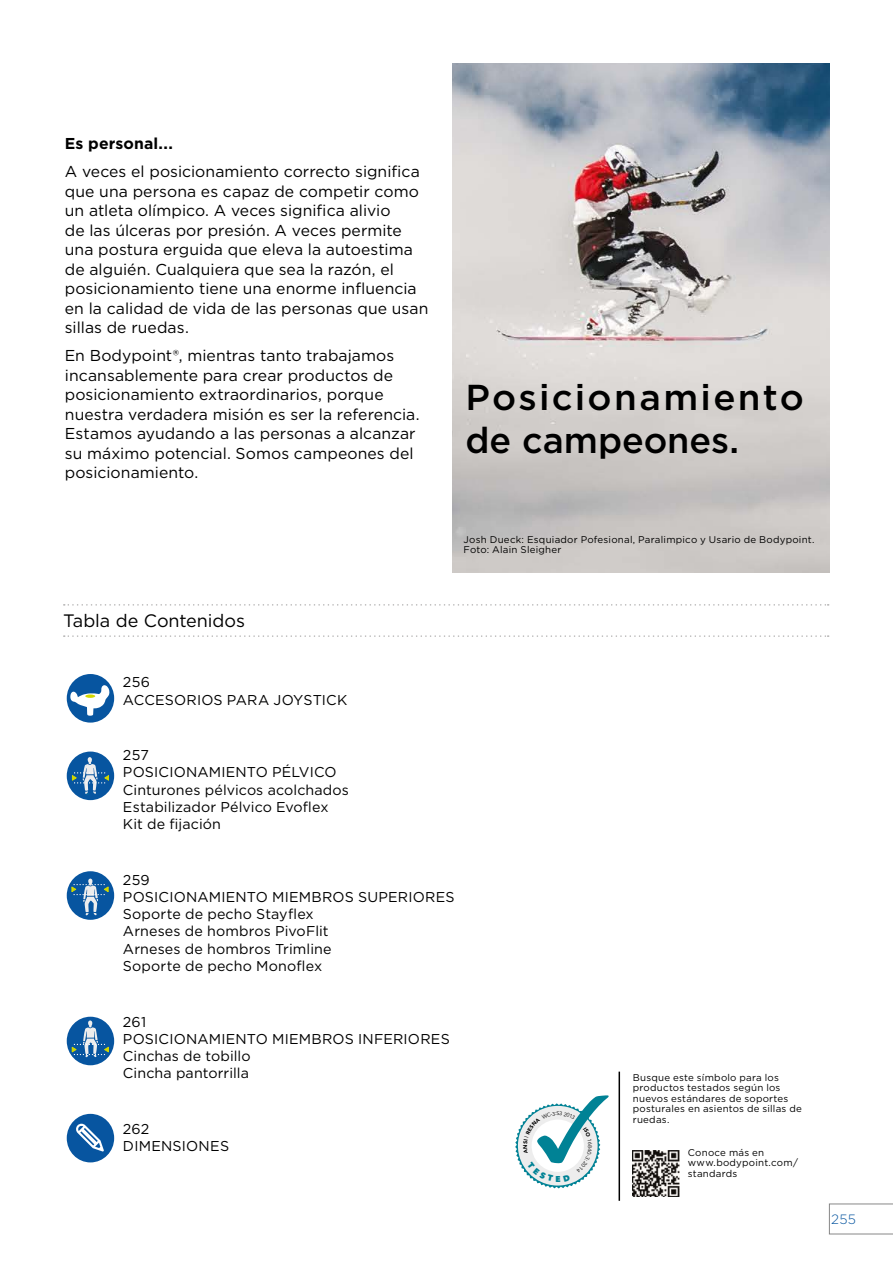
<style>
.page{position:relative;width:893px;height:1263px;background:#fff}
.page>*{position:absolute;margin:0;border:0;box-sizing:border-box;transform-origin:0 0}
.t1{font:500 36px/43.2px "Gotham";letter-spacing:.06em;color:#000}
.t2{font:18px "Gotham";letter-spacing:-.005em;color:#000}
.t3{font:15.75px/19.5px "Gotham";letter-spacing:.005em;color:#000}
.t4{font:700 15.75px "Gotham";letter-spacing:.01em;color:#000}
.t5{font:14.25px/17.2px "Gotham";letter-spacing:.01em;color:#000}
.t6{font:300 13.5px "Gotham";color:#0755a0}
.t7{font:9.75px/10.5px "Gotham";letter-spacing:.025em;color:#000}
.t8{font:800 8.55px "Avenir Next";color:#008295}
</style>
<div class="page">
<svg style="left:64px;top:604px;width:765px;height:2px"></svg>
<svg style="left:64px;top:635px;width:765px;height:2px"></svg>
<div style="left:67px;top:674px;width:47px;height:49px;background:#0755a0;border-radius:50%"></div>
<svg style="left:70px;top:685px;width:40px;height:31px"></svg>
<svg style="left:85px;top:694px;width:10px;height:4px"></svg>
<svg style="left:829px;top:1204px;width:64px;height:30px"></svg>
<img style="left:453px;top:64px;width:377px;height:508px">
<div style="left:67px;top:751px;width:47px;height:49px;background:#0755a0;border-radius:50%"></div>
<svg style="left:72px;top:757px;width:37px;height:38px"></svg>
<div style="left:67px;top:871px;width:47px;height:49px;background:#0755a0;border-radius:50%"></div>
<svg style="left:71px;top:878px;width:37px;height:37px"></svg>
<div style="left:67px;top:1017px;width:47px;height:48px;background:#0755a0;border-radius:50%"></div>
<svg style="left:72px;top:1020px;width:37px;height:37px"></svg>
<div style="left:67px;top:1114px;width:47px;height:48px;background:#0755a0;border-radius:50%"></div>
<svg style="left:76px;top:1123px;width:28px;height:29px"></svg>
<img style="left:632px;top:1150px;width:47px;height:47px">
<hr style="left:619px;top:1071px;width:1px;height:130px;background:#000">
<svg style="left:515px;top:1095px;width:94px;height:93px"></svg>
<p class="t4" style="left:65px;top:133px;width:110px">Es personal...</p>
<p class="t3" style="left:65px;top:161px;width:365px">A veces el posicionamiento correcto significa que una persona es capaz de competir como un atleta olímpico. A veces significa alivio<br>de las úlceras por presión. A veces permite una postura erguida que eleva la autoestima de alguién. Cualquiera que sea la razón, el posicionamiento tiene una enorme influencia en la calidad de vida de las personas que usan sillas de ruedas.</p>
<p class="t3" style="left:65px;top:345px;width:356px">En Bodypoint®, mientras tanto trabajamos incansablemente para crear productos de posicionamiento extraordinarios, porque nuestra verdadera misión es ser la referencia.<br>Estamos ayudando a las personas a alcanzar su máximo potencial. Somos campeones del posicionamiento.</p>
<h1 class="t1" style="left:465px;top:375px;width:340px">Posicionamiento de campeones.</h1>
<p class="t7" style="left:464px;top:534px;width:352px">Josh Dueck: Esquiador Pofesional, Paralimpico y Usario de Bodypoint.<br>Foto: Alain Sleigher</p>
<p class="t2" style="left:63px;top:609px;width:183px">Tabla de Contenidos</p>
<p class="t5" style="left:123px;top:673px;width:226px">256<br>ACCESORIOS PARA JOYSTICK</p>
<p class="t5" style="left:123px;top:746px;width:227px">257<br>POSICIONAMIENTO PÉLVICO<br>Cinturones pélvicos acolchados<br>Estabilizador Pélvico Evoflex<br>Kit de fijación</p>
<p class="t5" style="left:123px;top:871px;width:333px">259<br>POSICIONAMIENTO MIEMBROS SUPERIORES<br>Soporte de pecho Stayflex<br>Arneses de hombros PivoFlit<br>Arneses de hombros Trimline<br>Soporte de pecho Monoflex</p>
<p class="t5" style="left:123px;top:1012px;width:328px">261<br>POSICIONAMIENTO MIEMBROS INFERIORES<br>Cinchas de tobillo<br>Cincha pantorrilla</p>
<p class="t5" style="left:123px;top:1120px;width:108px">262<br>DIMENSIONES</p>
<p class="t8" style="left:555px;top:1174px;width:7px">E</p>
<p class="t7" style="left:633px;top:1072px;width:171px">Busque este símbolo para los productos testados según los nuevos estándares de soportes posturales en asientos de sillas de ruedas.</p>
<p class="t7" style="left:688px;top:1147px;width:112px">Conoce más en www.bodypoint.com/ standards</p>
<p class="t6" style="left:831px;top:1211px;width:26px">255</p>
</div>
